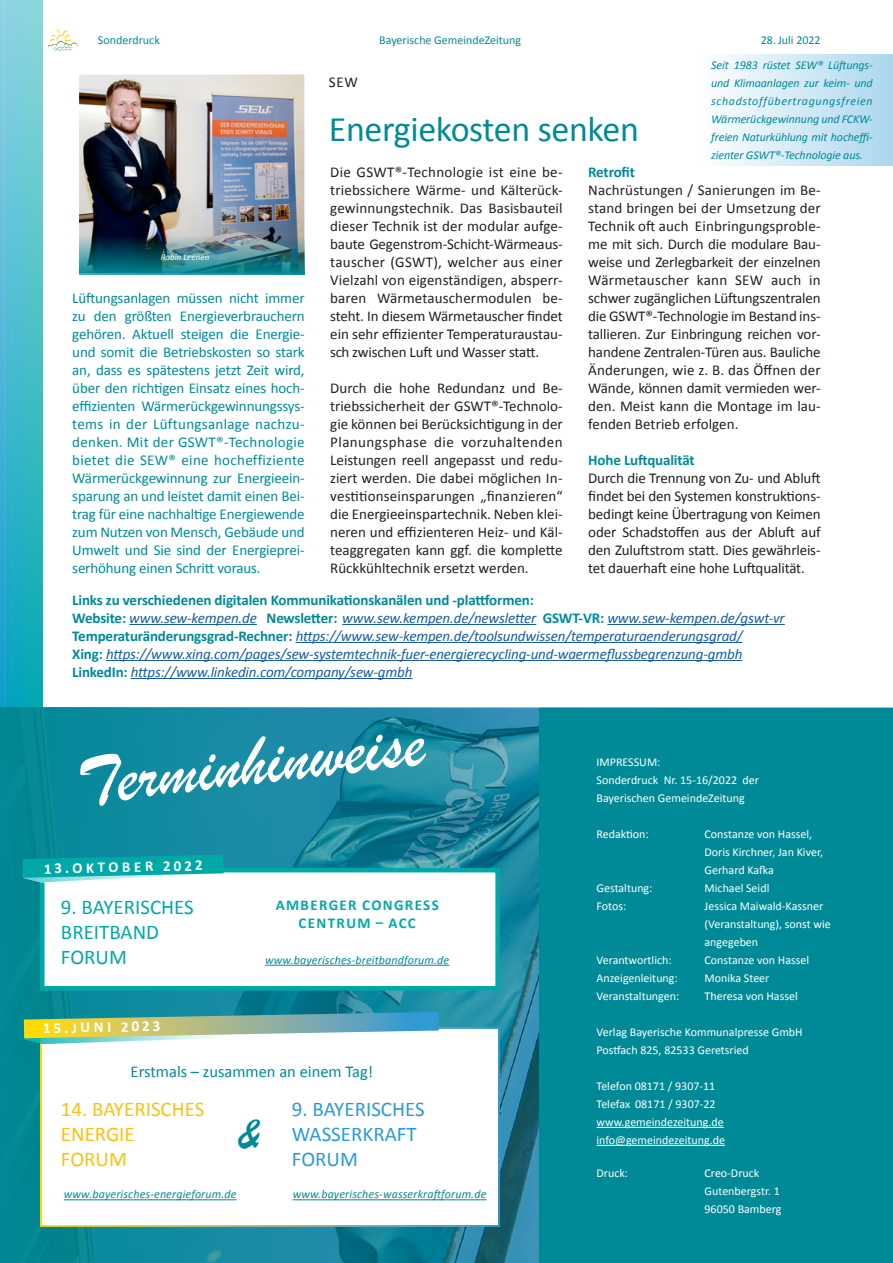
<style>
.page{position:relative;width:893px;height:1263px;background:#fff}
.page>*{position:absolute;margin:0;border:0;box-sizing:border-box;transform-origin:0 0}
.t1{font:72px "Brush Script";color:#fff}
.t2{font:45px "Brush Script";color:#008a97}
.t3{font:36px "Calibri";letter-spacing:-.01em;color:#008a97}
.t4{font:21px/25px "Calibri";color:#2d9ad4}
.t5{font:21px/25px "Calibri";color:#00a9a8}
.t6{font:21px/25px "Calibri";color:#fdc011}
.t7{font:16.5px "Calibri";color:#008a97}
.t8{font:15px/18px "Calibri";letter-spacing:-.01em;color:#231f20;text-align:justify}
.t9{font:15px/18px "Calibri";letter-spacing:-.01em;color:#008a97;text-align:justify}
.t10{font:italic 15px/18px "Calibri";letter-spacing:-.01em;color:#175d9e}
.t11{font:700 15px/18px "Calibri";letter-spacing:.09em;color:#00a9a8;text-align:center}
.t12{font:700 15px "Calibri";color:#fff}
.t13{font:700 15px "Calibri";letter-spacing:-.01em;color:#008a97}
.t14{font:12px/18px "Calibri";color:#fff}
.t15{font:italic 12px/18px "Calibri";letter-spacing:.01em;color:#008a97;text-align:justify}
.t16{font:12px "Calibri";color:#008a97}
.t17{font:italic 9px "Calibri";color:#fff}
.s1{font-weight:700;font-style:normal;color:#008a97}
</style>
<div class="page">
<svg style="left:56px;top:29px;width:10px;height:6px"></svg>
<svg style="left:0;top:0;width:43px;height:708px;background:#49bccc"></svg>
<svg style="left:0;top:708px;width:539px;height:555px;background:#14869b"></svg>
<div style="left:40px;top:1027px;width:460px;height:200px;background:#fff;border:4px solid #fff"></div>
<div style="left:702px;top:54px;width:191px;height:112px;background:linear-gradient(to right,#fefefe,#acd7ee)"></div>
<img style="left:80px;top:76px;width:224px;height:160px">
<div style="left:75px;top:70px;width:234px;height:208px;border:4px solid #fff"></div>
<img style="left:79px;top:236px;width:226px;height:36px">
<div style="left:73px;top:71px;width:256px;height:206px;border:4px solid #fff"></div>
<hr style="left:129px;top:624px;width:128px;height:1px;background:#175d9e">
<hr style="left:342px;top:624px;width:194px;height:1px;background:#175d9e">
<hr style="left:607px;top:624px;width:178px;height:1px;background:#175d9e">
<hr style="left:296px;top:642px;width:447px;height:1px;background:#175d9e">
<hr style="left:106px;top:660px;width:636px;height:1px;background:#175d9e">
<hr style="left:131px;top:678px;width:282px;height:1px;background:#175d9e">
<div style="left:539px;top:708px;width:354px;height:555px;background:#008a97"></div>
<hr style="left:597px;top:1127px;width:127px;height:1px;background:#fff">
<hr style="left:597px;top:1145px;width:128px;height:1px;background:#fff">
<div style="left:40px;top:868px;width:460px;height:122px;background:#fff;border:4px solid #00a9a8"></div>
<hr style="left:265px;top:965px;width:184px;height:1px;background:#008a97">
<svg style="left:23px;top:855px;width:201px;height:28px"></svg>
<hr style="left:293px;top:1199px;width:193px;height:1px;background:#008a97">
<hr style="left:64px;top:1199px;width:173px;height:1px;background:#008a97">
<svg style="left:24px;top:1012px;width:415px;height:32px"></svg>
<p class="t16" style="left:98px;top:32px;width:64px">Sonderdruck</p>
<p class="t16" style="left:379px;top:32px;width:143px">Bayerische GemeindeZeitung</p>
<p class="t16" style="left:761px;top:32px;width:61px">28. Juli 2022</p>
<p class="t17" style="left:161px;top:251px;width:50px">Robin Leenen</p>
<p class="t9" style="left:72px;top:288px;width:234px">Lüftungsanlagen müssen nicht immer zu den größten Energieverbrauchern gehören. Aktuell steigen die Energie&shy;und somit die Betriebskosten so stark an, dass es spätestens jetzt Zeit wird, über den richtigen Einsatz eines hoch&shy;effizienten Wärmerückgewinnungssys&shy;tems in der Lüftungsanlage nachzu&shy;denken. Mit der GSWT®-Technologie bietet die SEW® eine hocheffiziente Wärmerückgewinnung zur Energieein&shy;sparung an und leistet damit einen Bei&shy;trag für eine nachhaltige Energiewende zum Nutzen von Mensch, Gebäude und Umwelt und Sie sind der Energieprei&shy;serhöhung einen Schritt voraus.</p>
<p class="t8" style="left:329px;top:73px;width:31px">SEW</p>
<h3 class="t3" style="left:329px;top:107px;width:312px">Energiekosten senken</h3>
<p class="t15" style="left:711px;top:55px;width:163px">Seit 1983 rüstet SEW® Lüftungs&shy;und Klimaanlagen zur keim- und schadstoffübertragungsfreien Wärmerückgewinnung und FCKW&shy;freien Naturkühlung mit hocheffi&shy;zienter GSWT®-Technologie aus.</p>
<p class="t8" style="left:330px;top:162px;width:234px">Die GSWT®-Technologie ist eine be&shy;triebssichere Wärme- und Kälterück&shy;gewinnungstechnik. Das Basisbauteil dieser Technik ist der modular aufge&shy;baute Gegenstrom-Schicht-Wärmeaus&shy;tauscher (GSWT), welcher aus einer Vielzahl von eigenständigen, absperr&shy;baren Wärmetauschermodulen be&shy;steht. In diesem Wärmetauscher findet ein sehr effizienter Temperaturaustau&shy;sch zwischen Luft und Wasser statt.</p>
<p class="t8" style="left:330px;top:378px;width:234px">Durch die hohe Redundanz und Be&shy;triebssicherheit der GSWT®-Technolo&shy;gie können bei Berücksichtigung in der Planungsphase die vorzuhaltenden Leistungen reell angepasst und redu&shy;ziert werden. Die dabei möglichen In&shy;vestitionseinsparungen „finanzieren“ die Energieeinspartechnik. Neben klei&shy;neren und effizienteren Heiz- und Käl&shy;teaggregaten kann ggf. die komplette Rückkühltechnik ersetzt werden.</p>
<p class="t13" style="left:588px;top:161px;width:48px">Retrofit</p>
<p class="t8" style="left:588px;top:180px;width:234px">Nachrüstungen / Sanierungen im Be&shy;stand bringen bei der Umsetzung der Technik oft auch Einbringungsproble&shy;me mit sich. Durch die modulare Bau&shy;weise und Zerlegbarkeit der einzelnen Wärmetauscher kann SEW auch in schwer zugänglichen Lüftungszentralen die GSWT®-Technologie im Bestand ins&shy;tallieren. Zur Einbringung reichen vor&shy;handene Zentralen-Türen aus. Bauliche Änderungen, wie z. B. das Öffnen der Wände, können damit vermieden wer&shy;den. Meist kann die Montage im lau&shy;fenden Betrieb erfolgen.</p>
<p class="t13" style="left:588px;top:449px;width:108px">Hohe Luftqualität</p>
<p class="t8" style="left:588px;top:468px;width:234px">Durch die Trennung von Zu- und Abluft findet bei den Systemen konstruktions&shy;bedingt keine Übertragung von Keimen oder Schadstoffen aus der Abluft auf den Zuluftstrom statt. Dies gewährleis&shy;tet dauerhaft eine hohe Luftqualität.</p>
<p class="t10" style="left:72px;top:590px;width:714px"><span class="s1">Links zu verschiedenen digitalen Kommunikationskanälen und -plattformen:<br>Website:</span> www.sew-kempen.de <span class="s1">Newsletter:</span> www.sew.kempen.de/newsletter <span class="s1">GSWT-VR:</span> www.sew-kempen.de/gswt-vr <span class="s1">Temperaturänderungsgrad-Rechner:</span> https://www.sew-kempen.de/toolsundwissen/temperaturaenderungsgrad/<br><span class="s1">Xing:</span> https://www.xing.com/pages/sew-systemtechnik-fuer-energierecycling-und-waermeflussbegrenzung-gmbh <span class="s1">LinkedIn:</span> https://www.linkedin.com/company/sew-gmbh</p>
<h1 class="t1" style="left:71px;top:736px;width:351px;rotate:-7deg">Terminhinweise</h1>
<p class="t12" style="left:44px;top:858px;width:160px;rotate:-1deg">13.OKTOBER 2022</p>
<h3 class="t5" style="left:61px;top:893px;width:134px">9. BAYERISCHES<br>BREITBAND<br>FORUM</h3>
<p class="t11" style="left:276px;top:895px;width:164px">AMBERGER CONGRESS<br>CENTRUM – ACC</p>
<p class="t15" style="left:265px;top:950px;width:186px">www.bayerisches-breitbandforum.de</p>
<p class="t12" style="left:43px;top:1017px;width:119px;rotate:-1deg">15.JUNI 2023</p>
<p class="t7" style="left:131px;top:1061px;width:244px">Erstmals – zusammen an einem Tag!</p>
<h3 class="t4" style="left:292px;top:1095px;width:134px">9. BAYERISCHES<br>WASSERKRAFT<br>FORUM</h3>
<p class="t15" style="left:64px;top:1185px;width:174px">www.bayerisches-energieforum.de</p>
<p class="t15" style="left:293px;top:1185px;width:195px">www.bayerisches-wasserkraftforum.de</p>
<h3 class="t6" style="left:61px;top:1095px;width:145px">14. BAYERISCHES<br>ENERGIE<br>FORUM</h3>
<h2 class="t2" style="left:237px;top:1105px;width:24px">&amp;</h2>
<p class="t14" style="left:597px;top:752px;width:164px">IMPRESSUM:<br>Sonderdruck Nr. 15-16/2022 der<br>Bayerischen GemeindeZeitung</p>
<p class="t14" style="left:597px;top:824px;width:54px">Redaktion:</p>
<p class="t14" style="left:705px;top:824px;width:120px">Constanze von Hassel,<br>Doris Kirchner, Jan Kiver,<br>Gerhard Kafka</p>
<p class="t14" style="left:597px;top:878px;width:57px">Gestaltung:</p>
<p class="t14" style="left:705px;top:878px;width:66px">Michael Seidl</p>
<p class="t14" style="left:597px;top:896px;width:31px">Fotos:</p>
<p class="t14" style="left:705px;top:896px;width:128px">Jessica Maiwald-Kassner (Veranstaltung), sonst wie angegeben</p>
<p class="t14" style="left:597px;top:950px;width:77px">Verantwortlich:</p>
<p class="t14" style="left:705px;top:950px;width:106px">Constanze von Hassel</p>
<p class="t14" style="left:597px;top:968px;width:83px">Anzeigenleitung:</p>
<p class="t14" style="left:705px;top:968px;width:66px">Monika Steer</p>
<p class="t14" style="left:597px;top:986px;width:84px">Veranstaltungen:</p>
<p class="t14" style="left:705px;top:986px;width:95px">Theresa von Hassel</p>
<p class="t14" style="left:597px;top:1022px;width:208px">Verlag Bayerische Kommunalpresse GmbH<br>Postfach 825, 82533 Geretsried</p>
<p class="t14" style="left:597px;top:1076px;width:130px">Telefon 08171 / 9307-11<br>Telefax 08171 / 9307-22 www.gemeindezeitung.de info@gemeindezeitung.de</p>
<p class="t14" style="left:597px;top:1163px;width:33px">Druck:</p>
<p class="t14" style="left:705px;top:1163px;width:78px">Creo-Druck<br>Gutenbergstr. 1<br>96050 Bamberg</p>
</div>
